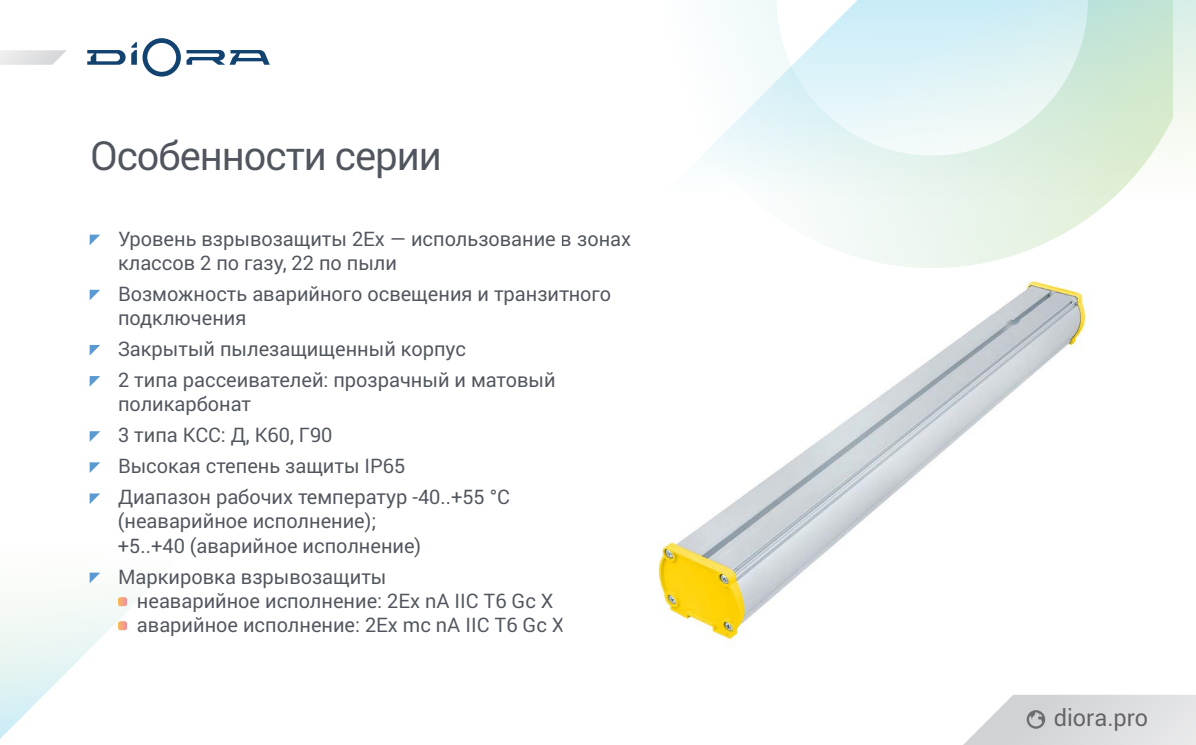
<style>
.page{position:relative;width:1196px;height:745px;background:#fff}
.page>*{position:absolute;margin:0;border:0;box-sizing:border-box;transform-origin:0 0}
.t1{font:40px "Roboto";letter-spacing:-.025em;color:#51565e}
.t2{font:23.5px "Roboto";color:#636366}
.t3{font:20px/24px "Roboto";color:#51565e}
</style>
<div class="page">
<svg style="left:964px;top:695px;width:232px;height:49px;background:#dcddde"></svg>
<svg style="left:143px;top:38px;width:38px;height:38px"></svg>
<svg style="left:87px;top:42px;width:50px;height:23px"></svg>
<svg style="left:187px;top:50px;width:83px;height:15px"></svg>
<svg style="left:0;top:50px;width:67px;height:15px"></svg>
<svg style="left:815px;top:198px;width:298px;height:35px"></svg>
<svg style="left:699px;top:0;width:497px;height:198px"></svg>
<svg style="left:0;top:572px;width:138px;height:167px"></svg>
<svg style="left:90px;top:234px;width:10px;height:11px"></svg>
<svg style="left:90px;top:289px;width:10px;height:11px"></svg>
<svg style="left:90px;top:345px;width:10px;height:10px"></svg>
<svg style="left:90px;top:376px;width:10px;height:10px"></svg>
<svg style="left:90px;top:431px;width:10px;height:10px"></svg>
<svg style="left:90px;top:462px;width:10px;height:10px"></svg>
<svg style="left:90px;top:493px;width:10px;height:10px"></svg>
<svg style="left:90px;top:572px;width:10px;height:11px"></svg>
<svg style="left:118px;top:596px;width:9px;height:9px"></svg>
<svg style="left:118px;top:620px;width:9px;height:9px"></svg>
<img style="left:658px;top:233px;width:523px;height:465px">
<h1 class="t1" style="left:90px;top:128px;width:353px">Особенности серии</h1>
<p class="t3" style="left:118px;top:226px;width:515px">Уровень взрывозащиты 2Ex — использование в зонах классов 2 по газу, 22 по пыли</p>
<p class="t3" style="left:118px;top:281px;width:495px">Возможность аварийного освещения и транзитного подключения</p>
<p class="t3" style="left:118px;top:332px;width:439px;line-height:31.1px">Закрытый пылезащищенный корпус<br>2 типа рассеивателей: прозрачный и матовый</p>
<p class="t3" style="left:118px;top:387px;width:394px;line-height:31.1px">поликарбонат<br>3 типа КСС: Д, К60, Г90<br>Высокая степень защиты IP65<br>Диапазон рабочих температур -40..+55 °С</p>
<p class="t3" style="left:118px;top:508px;width:305px">(неаварийное исполнение); +5..+40 (аварийное исполнение)</p>
<p class="t3" style="left:137px;top:563px;width:429px;text-indent:-19px">Маркировка взрывозащиты<br>неаварийное исполнение: 2Ex nA IIC Т6 Gc X аварийное исполнение: 2Ex mc nA IIC T6 Gc X</p>
<p class="t2" style="left:1054px;top:700px;width:96px">diora.pro</p>
</div>
